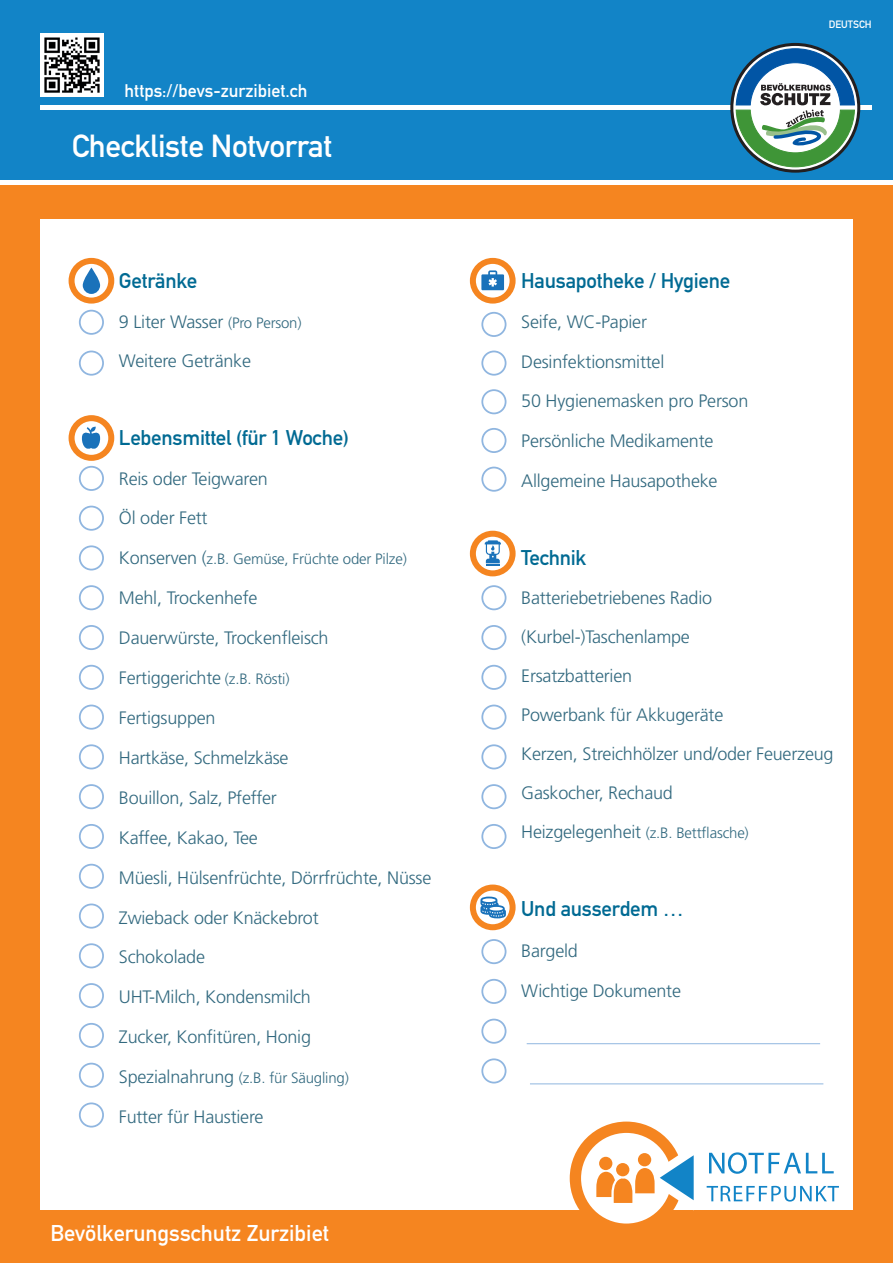
<style>
.page{position:relative;width:893px;height:1263px;background:#fff}
.page>*{position:absolute;margin:0;border:0;box-sizing:border-box;transform-origin:0 0}
.t1{font:31.5px "DIN Mittelschrift";letter-spacing:-.01em;color:#fff}
.t2{font:22.5px "DIN Mittelschrift";color:#fff}
.t3{font:21px "DIN Mittelschrift";letter-spacing:-.01em;color:#006a93}
.t4{font:300 18px/39px "Frutiger LT";letter-spacing:-.01em;color:#32697f}
.t5{font:18px "DIN Mittelschrift";color:#fff}
.t6{font:300 15px "Frutiger LT";letter-spacing:-.01em;color:#32697f}
.t7{font:10.5px "DIN Mittelschrift";color:#fff}
.s1{font-size:15px}
.s2{font-size:18px}
</style>
<div class="page">
<div style="left:0;top:112px;width:893px;height:1151px;background:#f58520"></div>
<div style="left:40px;top:220px;width:813px;height:990px;background:#fff"></div>
<svg style="left:72px;top:261px;width:39px;height:40px"></svg>
<div style="left:69px;top:258px;width:45px;height:46px;border:6px solid #f58520;border-radius:50%"></div>
<svg style="left:473px;top:261px;width:40px;height:40px"></svg>
<div style="left:470px;top:258px;width:46px;height:46px;border:6px solid #f58520;border-radius:50%"></div>
<svg style="left:473px;top:534px;width:40px;height:39px"></svg>
<div style="left:470px;top:531px;width:46px;height:45px;border:6px solid #f58520;border-radius:50%"></div>
<svg style="left:473px;top:887px;width:40px;height:40px"></svg>
<div style="left:470px;top:884px;width:46px;height:46px;border:6px solid #f58520;border-radius:50%"></div>
<svg style="left:72px;top:418px;width:39px;height:40px"></svg>
<div style="left:69px;top:415px;width:45px;height:46px;border:6px solid #f58520;border-radius:50%"></div>
<div style="left:79px;top:310px;width:25px;height:25px;border:2px solid #90b6e0;border-radius:50%"></div>
<div style="left:481px;top:312px;width:25px;height:25px;border:2px solid #90b6e0;border-radius:50%"></div>
<div style="left:481px;top:351px;width:25px;height:25px;border:2px solid #90b6e0;border-radius:50%"></div>
<div style="left:481px;top:389px;width:25px;height:25px;border:2px solid #90b6e0;border-radius:50%"></div>
<div style="left:481px;top:428px;width:25px;height:25px;border:2px solid #90b6e0;border-radius:50%"></div>
<div style="left:481px;top:467px;width:25px;height:25px;border:2px solid #90b6e0;border-radius:50%"></div>
<div style="left:481px;top:585px;width:25px;height:25px;border:2px solid #90b6e0;border-radius:50%"></div>
<div style="left:481px;top:939px;width:25px;height:25px;border:2px solid #90b6e0;border-radius:50%"></div>
<div style="left:481px;top:979px;width:25px;height:25px;border:2px solid #90b6e0;border-radius:50%"></div>
<div style="left:481px;top:1019px;width:25px;height:25px;border:2px solid #90b6e0;border-radius:50%"></div>
<div style="left:481px;top:1058px;width:25px;height:25px;border:2px solid #90b6e0;border-radius:50%"></div>
<div style="left:481px;top:625px;width:25px;height:25px;border:2px solid #90b6e0;border-radius:50%"></div>
<div style="left:481px;top:665px;width:25px;height:25px;border:2px solid #90b6e0;border-radius:50%"></div>
<div style="left:481px;top:705px;width:25px;height:25px;border:2px solid #90b6e0;border-radius:50%"></div>
<div style="left:481px;top:744px;width:25px;height:25px;border:2px solid #90b6e0;border-radius:50%"></div>
<div style="left:481px;top:784px;width:25px;height:25px;border:2px solid #90b6e0;border-radius:50%"></div>
<div style="left:481px;top:824px;width:25px;height:25px;border:2px solid #90b6e0;border-radius:50%"></div>
<div style="left:79px;top:351px;width:25px;height:25px;border:2px solid #90b6e0;border-radius:50%"></div>
<div style="left:79px;top:466px;width:25px;height:25px;border:2px solid #90b6e0;border-radius:50%"></div>
<div style="left:79px;top:506px;width:25px;height:25px;border:2px solid #90b6e0;border-radius:50%"></div>
<div style="left:79px;top:545px;width:25px;height:25px;border:2px solid #90b6e0;border-radius:50%"></div>
<div style="left:79px;top:585px;width:25px;height:25px;border:2px solid #90b6e0;border-radius:50%"></div>
<div style="left:79px;top:625px;width:25px;height:25px;border:2px solid #90b6e0;border-radius:50%"></div>
<div style="left:79px;top:665px;width:25px;height:25px;border:2px solid #90b6e0;border-radius:50%"></div>
<div style="left:79px;top:705px;width:25px;height:25px;border:2px solid #90b6e0;border-radius:50%"></div>
<div style="left:79px;top:744px;width:25px;height:25px;border:2px solid #90b6e0;border-radius:50%"></div>
<div style="left:79px;top:784px;width:25px;height:25px;border:2px solid #90b6e0;border-radius:50%"></div>
<div style="left:79px;top:824px;width:25px;height:25px;border:2px solid #90b6e0;border-radius:50%"></div>
<div style="left:79px;top:864px;width:25px;height:25px;border:2px solid #90b6e0;border-radius:50%"></div>
<div style="left:79px;top:903px;width:25px;height:25px;border:2px solid #90b6e0;border-radius:50%"></div>
<div style="left:79px;top:943px;width:25px;height:25px;border:2px solid #90b6e0;border-radius:50%"></div>
<div style="left:79px;top:983px;width:25px;height:25px;border:2px solid #90b6e0;border-radius:50%"></div>
<div style="left:79px;top:1023px;width:25px;height:25px;border:2px solid #90b6e0;border-radius:50%"></div>
<div style="left:79px;top:1063px;width:25px;height:25px;border:2px solid #90b6e0;border-radius:50%"></div>
<div style="left:79px;top:1102px;width:25px;height:25px;border:2px solid #90b6e0;border-radius:50%"></div>
<div style="left:570px;top:1121px;width:113px;height:114px;background:#f58520;border-radius:50%"></div>
<div style="left:581px;top:1133px;width:91px;height:90px;background:#fff;border-radius:50%"></div>
<svg style="left:596px;top:1145px;width:98px;height:65px"></svg>
<div style="left:616px;top:1163px;width:13px;height:13px;background:#f58520;border-radius:50%"></div>
<svg style="left:709px;top:1152px;width:125px;height:22px"></svg>
<svg style="left:707px;top:1186px;width:132px;height:15px"></svg>
<svg style="left:83px;top:268px;width:17px;height:26px"></svg>
<svg style="left:80px;top:426px;width:22px;height:25px"></svg>
<svg style="left:481px;top:270px;width:23px;height:20px"></svg>
<svg style="left:485px;top:540px;width:16px;height:26px"></svg>
<svg style="left:480px;top:896px;width:26px;height:22px"></svg>
<hr style="left:527px;top:1043px;width:293px;height:1px;background:#90b6e0">
<hr style="left:530px;top:1083px;width:293px;height:1px;background:#90b6e0">
<div style="left:0;top:0;width:893px;height:185px;background:#1284c7"></div>
<hr style="left:40px;top:106px;width:832px;height:4px;background:#fff">
<img style="left:40px;top:34px;width:63px;height:63px">
<div style="left:730px;top:43px;width:130px;height:130px;border:3px solid #231f20;border-radius:50%"></div>
<svg style="left:736px;top:49px;width:119px;height:118px;background:#74a2a6"></svg>
<div style="left:0;top:180px;width:893px;height:5px;background:#fff"></div>
<p class="t5" style="left:125px;top:80px;width:184px">https://bevs-zurzibiet.ch</p>
<h1 class="t1" style="left:72px;top:128px;width:262px">Checkliste Notvorrat</h1>
<p class="t3" style="left:119px;top:268px;width:80px">Getränke</p>
<p class="t4" style="left:119px;top:302px;width:184px">9 Liter Wasser <span class="s1">(Pro Person)<br></span>Weitere Getränke</p>
<p class="t3" style="left:119px;top:425px;width:231px">Lebensmittel (für 1 Woche)</p>
<p class="t4" style="left:119px;top:459px;width:150px">Reis oder Teigwaren</p>
<p class="t4" style="left:119px;top:499px;width:90px">Öl oder Fett</p>
<p class="t6" style="left:119px;top:551px;width:289px"><span class="s2">Konserven (</span>z.B. Gemüse, Früchte oder Pilze)</p>
<p class="t4" style="left:119px;top:579px;width:140px">Mehl, Trockenhefe</p>
<p class="t4" style="left:119px;top:619px;width:211px">Dauerwürste, Trockenfleisch</p>
<p class="t4" style="left:119px;top:659px;width:172px">Fertiggerichte <span class="s1">(z.B. Rösti)</span></p>
<p class="t4" style="left:119px;top:698px;width:98px">Fertigsuppen</p>
<p class="t4" style="left:119px;top:738px;width:171px">Hartkäse, Schmelzkäse</p>
<p class="t4" style="left:119px;top:778px;width:159px">Bouillon, Salz, Pfeffer</p>
<p class="t4" style="left:119px;top:818px;width:141px">Kaffee, Kakao, Tee</p>
<p class="t4" style="left:119px;top:858px;width:314px">Müesli, Hülsenfrüchte, Dörrfrüchte, Nüsse</p>
<p class="t4" style="left:119px;top:898px;width:201px">Zwieback oder Knäckebrot</p>
<p class="t4" style="left:119px;top:938px;width:88px">Schokolade</p>
<p class="t4" style="left:119px;top:978px;width:193px">UHT-Milch, Kondensmilch</p>
<p class="t4" style="left:119px;top:1018px;width:194px">Zucker, Konfitüren, Honig</p>
<p class="t6" style="left:119px;top:1069px;width:231px"><span class="s2">Spezialnahrung</span> (z.B. für Säugling)</p>
<p class="t4" style="left:119px;top:1097px;width:146px">Futter für Haustiere</p>
<p class="t2" style="left:50px;top:1220px;width:280px">Bevölkerungsschutz Zurzibiet</p>
<p class="t7" style="left:829px;top:18px;width:44px">DEUTSCH</p>
<p class="t3" style="left:521px;top:268px;width:211px">Hausapotheke / Hygiene</p>
<p class="t4" style="left:521px;top:302px;width:127px">Seife, WC-Papier</p>
<p class="t4" style="left:521px;top:342px;width:145px">Desinfektionsmittel</p>
<p class="t4" style="left:521px;top:382px;width:229px">50 Hygienemasken pro Person</p>
<p class="t4" style="left:521px;top:422px;width:194px">Persönliche Medikamente</p>
<p class="t4" style="left:521px;top:462px;width:198px">Allgemeine Hausapotheke</p>
<p class="t3" style="left:521px;top:546px;width:67px">Technik</p>
<p class="t4" style="left:521px;top:579px;width:314px">Batteriebetriebenes Radio (Kurbel-)Taschenlampe<br>Ersatzbatterien<br>Powerbank für Akkugeräte<br>Kerzen, Streichhölzer und/oder Feuerzeug<br>Gaskocher, Rechaud</p>
<p class="t6" style="left:521px;top:825px;width:229px"><span class="s2">Heizgelegenheit</span> (z.B. Bettflasche)</p>
<p class="t3" style="left:521px;top:897px;width:164px">Und ausserdem …</p>
<p class="t4" style="left:521px;top:931px;width:58px">Bargeld</p>
<p class="t4" style="left:521px;top:972px;width:161px">Wichtige Dokumente</p>
</div>
